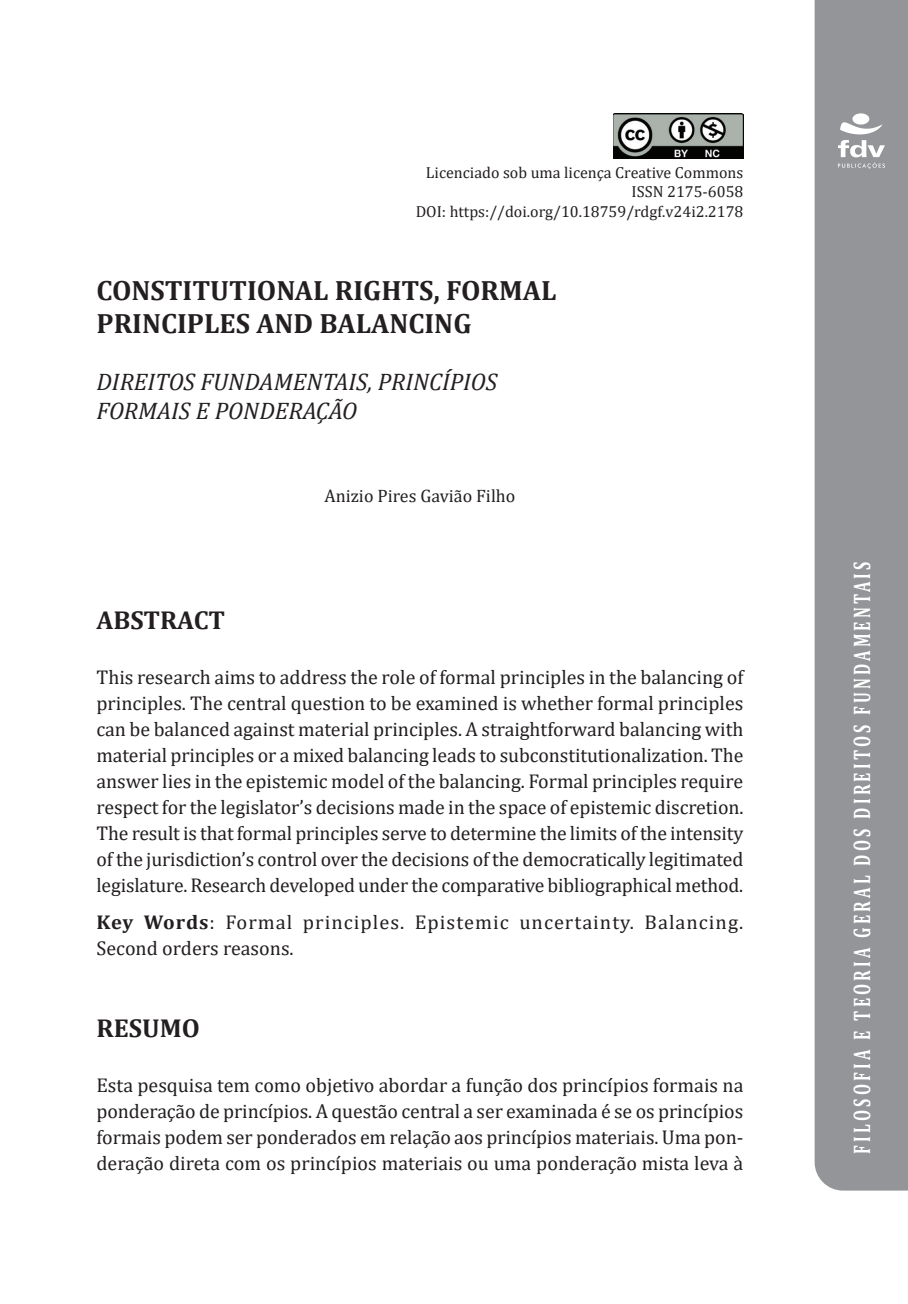
<style>
.page{position:relative;width:908px;height:1304px;background:#fff}
.page>*{position:absolute;margin:0;border:0;box-sizing:border-box;transform-origin:0 0}
.t1{font:700 28px/33.6px "Cambria";color:#231f20}
.t2{font:700 26px "Cambria";color:#231f20}
.t3{font:italic 24px/28.8px "Cambria";color:#231f20}
.t4{font:700 24px "Cambria";letter-spacing:.2em;color:#fff;scale:.67 1}
.t5{font:20px/26px "Cambria";color:#231f20;text-align:justify}
.t6{font:20px/26px "Cambria";letter-spacing:.05em;color:#231f20}
.t7{font:18px "Cambria";color:#231f20}
.t8{font:16px/19.2px "Cambria";color:#231f20;text-align:right}
.s1{font-weight:700}
</style>
<div class="page">
<div style="left:814px;top:0;width:93px;height:1191px;background:#939598"></div>
<svg style="left:837px;top:113px;width:47px;height:56px"></svg>
<img style="left:613px;top:113px;width:130px;height:46px">
<p class="t8" style="left:415px;top:163px;width:329px">Licenciado sob uma licença Creative Commons<br>ISSN 2175-6058<br>DOI: https://doi.org/10.18759/rdgf.v24i2.2178</p>
<h1 class="t1" style="left:96px;top:272px;width:461px">CONSTITUTIONAL RIGHTS, FORMAL<br>PRINCIPLES AND BALANCING</h1>
<p class="t3" style="left:96px;top:367px;width:402px">DIREITOS FUNDAMENTAIS, PRINCÍPIOS<br>FORMAIS E PONDERAÇÃO</p>
<h2 class="t2" style="left:96px;top:602px;width:130px">ABSTRACT</h2>
<p class="t7" style="left:324px;top:485px;width:192px">Anizio Pires Gavião Filho</p>
<p class="t5" style="left:96px;top:664px;width:648px">This research aims to address the role of formal principles in the balancing of principles. The central question to be examined is whether formal principles can be balanced against material principles. A straightforward balancing with material principles or a mixed balancing leads to subconstitutionalization. The answer lies in the epistemic model of the balancing. Formal principles require respect for the legislator’s decisions made in the space of epistemic discretion.<br>The result is that formal principles serve to determine the limits of the intensity of the jurisdiction’s control over the decisions of the democratically legitimated legislature. Research developed under the comparative bibliographical method.</p>
<p class="t6" style="left:96px;top:909px;width:648px"><span class="s1">Key Words</span>: Formal principles. Epistemic uncertainty. Balancing.<br>Second orders reasons.</p>
<h2 class="t2" style="left:96px;top:1010px;width:105px">RESUMO</h2>
<p class="t5" style="left:96px;top:1072px;width:648px">Esta pesquisa tem como objetivo abordar a função dos princípios formais na ponderação de princípios. A questão central a ser examinada é se os princípios formais podem ser ponderados em relação aos princípios materiais. Uma pon&shy;deração direta com os princípios materiais ou uma ponderação mista leva à</p>
<p class="t4" style="left:844px;top:1154px;width:885px;rotate:-90deg">FILOSOFIA E TEORIA GERAL DOS DIREITOS FUNDAMENTAIS</p>
</div>
